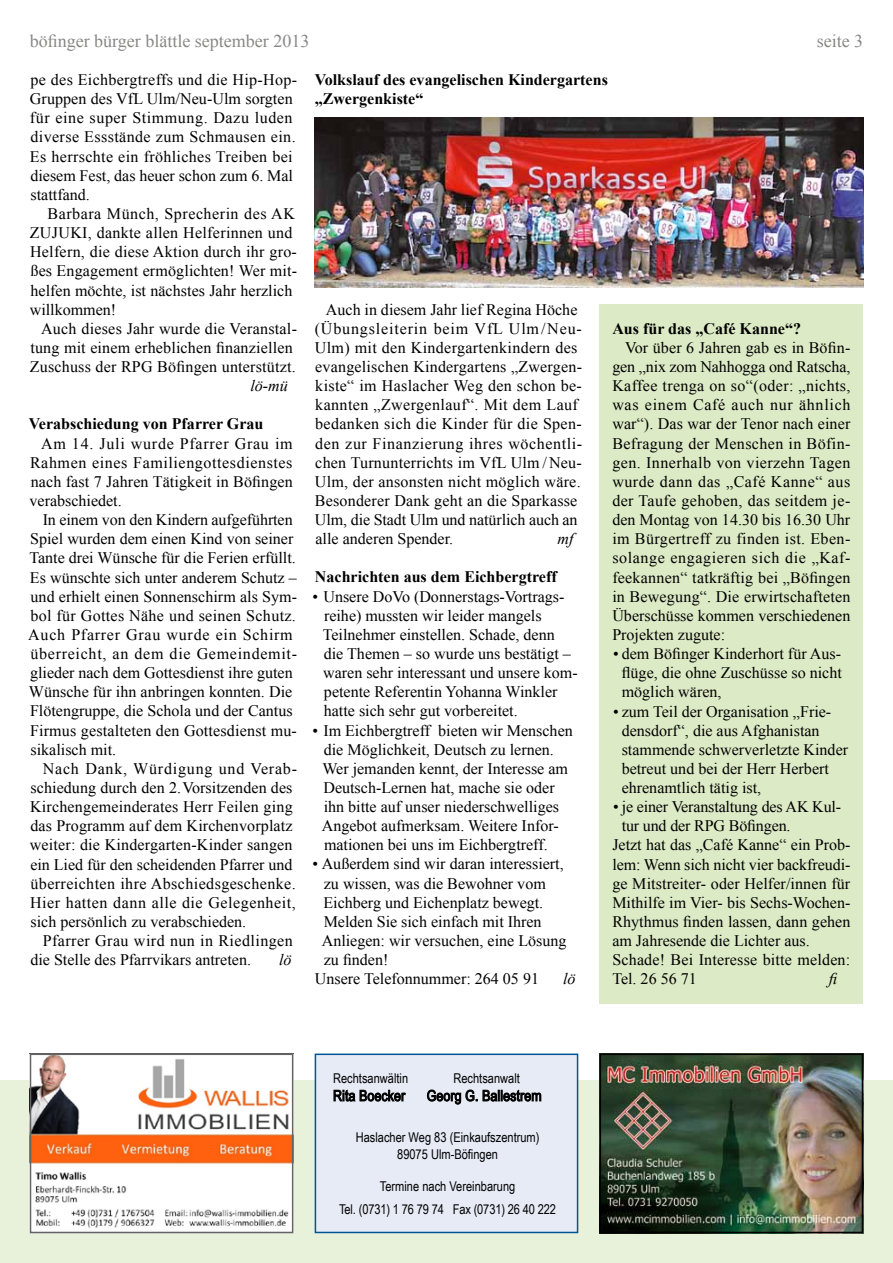
<style>
.page{position:relative;width:893px;height:1263px;background:#fff}
.page>*{position:absolute;margin:0;border:0;box-sizing:border-box;transform-origin:0 0}
.t1{font:18px "Times New Roman";color:#878786}
.t2{font:16.05px/19.2px "Times New Roman";color:#000}
.t3{font:16.05px/19.2px "Times New Roman";letter-spacing:.02em;color:#000}
.t4{font:700 16.05px/19.2px "Times New Roman";color:#000}
.t5{font:italic 16.05px "Times New Roman";color:#000}
.t6{font:15px "Arial Narrow";letter-spacing:.01em;color:#000}
.t7{font:13.5px/16.2px "Arial Narrow";color:#000;text-align:center}
</style>
<div class="page">
<div style="left:0;top:1080px;width:893px;height:183px;background:#e8f1d9"></div>
<img style="left:315px;top:117px;width:548px;height:170px">
<div style="left:600px;top:305px;width:263px;height:698px;background:#dceac5"></div>
<div style="left:315px;top:1053px;width:263px;height:180px;background:#e6ebf5;border:2px solid #005596"></div>
<svg style="left:333px;top:1089px;width:73px;height:13px"></svg>
<svg style="left:427px;top:1089px;width:115px;height:16px"></svg>
<img style="left:603px;top:1056px;width:257px;height:174px">
<div style="left:600px;top:1053px;width:263px;height:180px;border:2px solid #000"></div>
<img style="left:33px;top:1056px;width:257px;height:174px">
<div style="left:30px;top:1053px;width:263px;height:180px;border:2px solid #636362"></div>
<p class="t1" style="left:30px;top:29px;width:281px">böfinger bürger blättle september 2013</p>
<p class="t1" style="left:817px;top:29px;width:48px">seite 3</p>
<p class="t3" style="left:30px;top:70px;width:269px">pe des Eichbergtreffs und die Hip-Hop-Gruppen des VfL Ulm/Neu-Ulm sorgten für eine super Stimmung. Dazu luden diverse Essstände zum Schmausen ein.<br>Es herrschte ein fröhliches Treiben bei diesem Fest, das heuer schon zum 6. Mal stattfand.</p>
<p class="t2" style="left:30px;top:204px;width:269px;text-indent:18px">Barbara Münch, Sprecherin des AK ZUJUKI, dankte allen Helferinnen und Helfern, die diese Aktion durch ihr gro&shy;ßes Engagement ermöglichten! Wer mit&shy;helfen möchte, ist nächstes Jahr herzlich willkommen!</p>
<p class="t2" style="left:30px;top:319px;width:269px;text-indent:11px">Auch dieses Jahr wurde die Veranstal&shy;tung mit einem erheblichen finanziellen<br>Zuschuss der RPG Böfingen unterstützt.</p>
<p class="t5" style="left:250px;top:375px;width:39px">lö-mü</p>
<p class="t4" style="left:29px;top:414px;width:236px">Verabschiedung von Pfarrer Grau</p>
<p class="t2" style="left:30px;top:433px;width:265px;text-align:justify;text-indent:12px">Am 14. Juli wurde Pfarrer Grau im Rahmen eines Familiengottesdienstes nach fast 7 Jahren Tätigkeit in Böfingen verabschiedet.</p>
<p class="t2" style="left:28px;top:510px;width:270px;text-indent:14px">In einem von den Kindern aufgeführten Spiel wurden dem einen Kind von seiner Tante drei Wünsche für die Ferien erfüllt.<br>Es wünschte sich unter anderem Schutz – und erhielt einen Sonnenschirm als Sym&shy;bol für Gottes Nähe und seinen Schutz.<br>Auch Pfarrer Grau wurde ein Schirm überreicht, an dem die Gemeindemit&shy;glieder nach dem Gottesdienst ihre guten Wünsche für ihn anbringen konnten. Die Flötengruppe, die Schola und der Cantus Firmus gestalteten den Gottesdienst mu&shy;sikalisch mit.</p>
<p class="t2" style="left:30px;top:759px;width:269px;text-indent:13px">Nach Dank, Würdigung und Verab&shy;schiedung durch den 2.Vorsitzenden des Kirchengemeinderates Herr Feilen ging das Programm auf dem Kirchenvorplatz weiter: die Kindergarten-Kinder sangen ein Lied für den scheidenden Pfarrer und überreichten ihre Abschiedsgeschenke.<br>Hier hatten dann alle die Gelegenheit, sich persönlich zu verabschieden.</p>
<p class="t2" style="left:30px;top:931px;width:264px;text-indent:12px">Pfarrer Grau wird nun in Riedlingen die Stelle des Pfarrvikars antreten.</p>
<p class="t5" style="left:279px;top:949px;width:14px">lö</p>
<p class="t4" style="left:315px;top:70px;width:295px">Volkslauf des evangelischen Kindergartens „Zwergenkiste“</p>
<p class="t2" style="left:315px;top:299px;width:269px;text-indent:11px">Auch in diesem Jahr lief Regina Höche (Übungsleiterin beim VfL Ulm/Neu-Ulm) mit den Kindergartenkindern des evangelischen Kindergartens „Zwergen&shy;kiste“ im Haslacher Weg den schon be&shy;kannten „Zwergenlauf“. Mit dem Lauf bedanken sich die Kinder für die Spen&shy;den zur Finanzierung ihres wöchentli&shy;chen Turnunterrichts im VfL Ulm / Neu-Ulm, der ansonsten nicht möglich wäre.<br>Besonderer Dank geht an die Sparkasse Ulm, die Stadt Ulm und natürlich auch an alle anderen Spender.</p>
<p class="t5" style="left:558px;top:528px;width:18px">mf</p>
<p class="t4" style="left:315px;top:567px;width:243px">Nachrichten aus dem Eichbergtreff</p>
<p class="t2" style="left:323px;top:586px;width:256px;text-indent:-10px">• Unsere DoVo (Donnerstags-Vortrags&shy;reihe) mussten wir leider mangels Teilnehmer einstellen. Schade, denn die Themen – so wurde uns bestätigt – waren sehr interessant und unsere kom&shy;petente Referentin Yohanna Winkler hatte sich sehr gut vorbereitet.</p>
<p class="t2" style="left:322px;top:720px;width:253px;text-indent:-9px">• Im Eichbergtreff bieten wir Menschen die Möglichkeit, Deutsch zu lernen.<br>Wer jemanden kennt, der Interesse am Deutsch-Lernen hat, mache sie oder ihn bitte auf unser niederschwelliges Angebot aufmerksam. Weitere Infor&shy;mationen bei uns im Eichbergtreff.</p>
<p class="t2" style="left:312px;top:854px;width:253px">• Außerdem sind wir daran interessiert,</p>
<p class="t2" style="left:324px;top:873px;width:223px">zu wissen, was die Bewohner vom</p>
<p class="t2" style="left:323px;top:892px;width:221px">Eichberg und Eichenplatz bewegt.</p>
<p class="t2" style="left:324px;top:912px;width:219px">Melden Sie sich einfach mit Ihren</p>
<p class="t2" style="left:322px;top:931px;width:246px">Anliegen: wir versuchen, eine Lösung</p>
<p class="t2" style="left:324px;top:950px;width:66px">zu finden!</p>
<p class="t2" style="left:315px;top:969px;width:226px">Unsere Telefonnummer: 264 05 91</p>
<p class="t5" style="left:563px;top:968px;width:14px">lö</p>
<p class="t4" style="left:612px;top:318px;width:190px">Aus für das „Café Kanne“?</p>
<p class="t2" style="left:612px;top:338px;width:240px;text-align:justify;text-indent:13px">Vor über 6 Jahren gab es in Böfin&shy;gen „nix zom Nahhogga ond Ratscha, Kaffee trenga on so“(oder: „nichts, was einem Café auch nur ähnlich war“). Das war der Tenor nach einer Befragung der Menschen in Böfin&shy;gen. Innerhalb von vierzehn Tagen wurde dann das „Café Kanne“ aus der Taufe gehoben, das seitdem je&shy;den Montag von 14.30 bis 16.30 Uhr im Bürgertreff zu finden ist. Eben&shy;solange engagieren sich die „Kaf&shy;feekannen“ tatkräftig bei „Böfingen in Bewegung“. Die erwirtschafteten Überschüsse kommen verschiedenen Projekten zugute:</p>
<p class="t2" style="left:622px;top:644px;width:222px;text-align:justify;text-indent:-9px">• dem Böfinger Kinderhort für Aus&shy;flüge, die ohne Zuschüsse so nicht möglich wären,</p>
<p class="t2" style="left:622px;top:701px;width:228px;text-indent:-9px">• zum Teil der Organisation „Frie&shy;densdorf“, die aus Afghanistan stammende schwerverletzte Kinder betreut und bei der Herr Herbert ehrenamtlich tätig ist,</p>
<p class="t2" style="left:613px;top:797px;width:230px">• je einer Veranstaltung des AK Kul-</p>
<p class="t2" style="left:622px;top:816px;width:170px">tur und der RPG Böfingen.</p>
<p class="t2" style="left:612px;top:835px;width:240px">Jetzt hat das „Café Kanne“ ein Prob-</p>
<p class="t2" style="left:612px;top:854px;width:240px">lem: Wenn sich nicht vier backfreudi-</p>
<p class="t2" style="left:612px;top:873px;width:239px">ge Mitstreiter- oder Helfer/innen für</p>
<p class="t2" style="left:612px;top:893px;width:240px">Mithilfe im Vier- bis Sechs-Wochen-</p>
<p class="t2" style="left:612px;top:912px;width:240px">Rhythmus finden lassen, dann gehen</p>
<p class="t2" style="left:612px;top:931px;width:199px">am Jahresende die Lichter aus.</p>
<p class="t2" style="left:612px;top:950px;width:239px">Schade! Bei Interesse bitte melden:</p>
<p class="t2" style="left:612px;top:969px;width:86px">Tel. 26 56 71</p>
<p class="t5" style="left:829px;top:968px;width:13px">fi</p>
<p class="t7" style="left:333px;top:1069px;width:77px">Rechtsanwältin</p>
<p class="t7" style="left:453px;top:1069px;width:68px">Rechtsanwalt</p>
<p class="t6" style="left:333px;top:1085px;width:74px">Rita Boecker</p>
<p class="t6" style="left:427px;top:1085px;width:116px">Georg G. Ballestrem</p>
<p class="t7" style="left:356px;top:1129px;width:185px">Haslacher Weg 83 (Einkaufszentrum)<br>89075 Ulm-Böfingen</p>
<p class="t7" style="left:339px;top:1174px;width:218px;line-height:23.4px">Termine nach Vereinbarung<br>Tel. (0731) 1 76 79 74 Fax (0731) 26 40 222</p>
</div>
